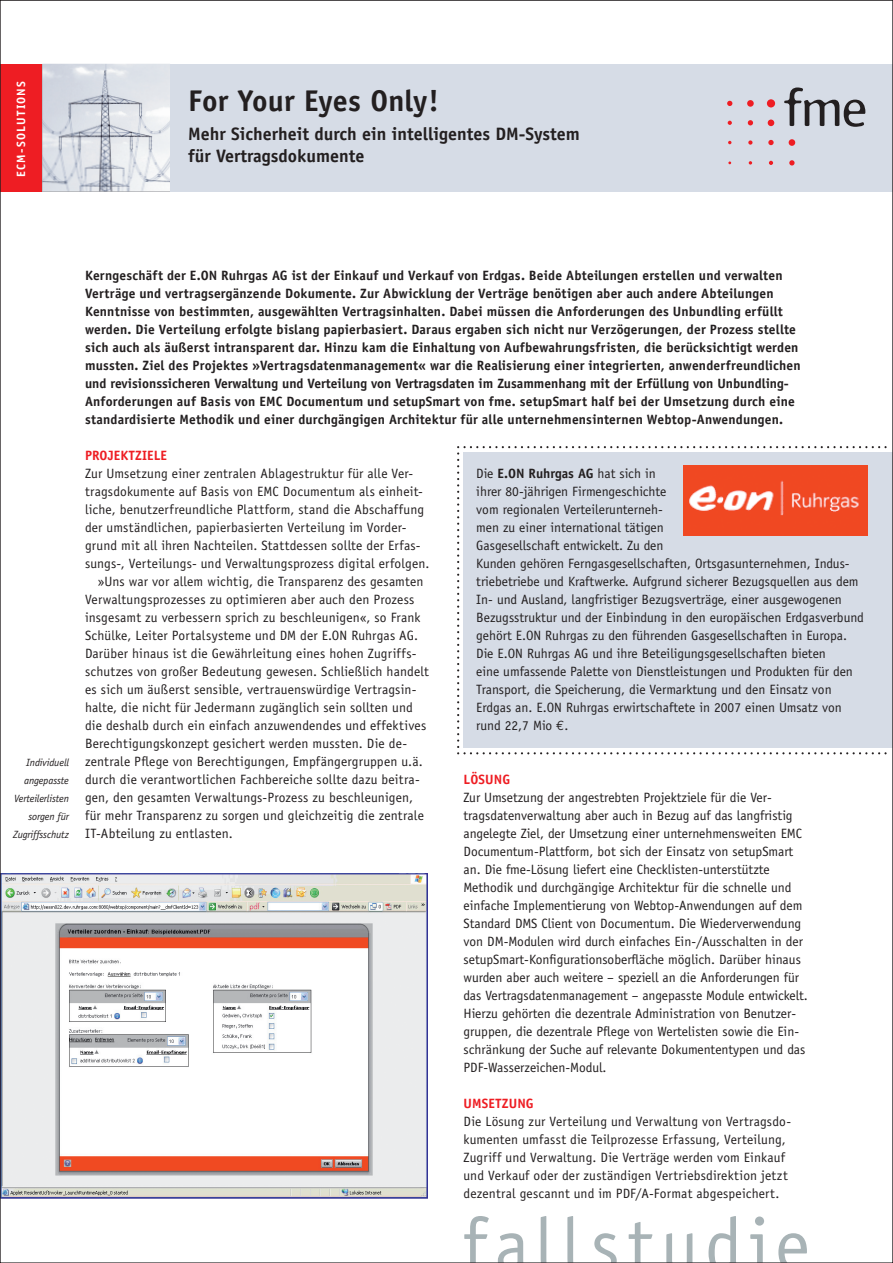
<style>
.page{position:relative;width:893px;height:1263px;background:#fff}
.page>*{position:absolute;margin:0;border:0;box-sizing:border-box;transform-origin:0 0}
.t1{font:75px "Officina Sans";letter-spacing:.095em;color:#a8b3b6}
.t2{font:700 30px "Officina Sans";letter-spacing:.005em;color:#231f20}
.t3{font:700 18px/22.5px "Officina Sans";color:#231f20}
.t4{font:13.5px/18px "Officina Sans";color:#231f20}
.t5{font:700 13.5px/18px "Officina Sans";letter-spacing:.01em;color:#231f20}
.t6{font:700 13.5px "Officina Sans";letter-spacing:.01em;color:#ee1d23}
.t7{font:13.5px "Officina Sans";letter-spacing:.02em;color:#231f20}
.t8{font:700 12px "Officina Sans";letter-spacing:.095em;color:#fff}
.t9{font:italic 10.5px/18px "Officina Sans";letter-spacing:-.01em;color:#231f20;text-align:right}
.s1{font-weight:700}
.s2{font-family:"Euro Mono"}
</style>
<div class="page">
<div style="left:0;top:64px;width:43px;height:127px;background:#ee1d23"></div>
<img style="left:43px;top:64px;width:127px;height:127px">
<div style="left:170px;top:64px;width:723px;height:127px;background:#d6dce6"></div>
<svg style="left:784px;top:87px;width:81px;height:40px"></svg>
<div style="left:767px;top:99px;width:8px;height:8px;background:#ee1d23;border-radius:50%"></div>
<div style="left:747px;top:100px;width:7px;height:7px;background:#ee1d23;border-radius:50%"></div>
<svg style="left:768px;top:120px;width:6px;height:6px"></svg>
<div style="left:789px;top:139px;width:6px;height:7px;background:#ee1d23;border-radius:50%"></div>
<svg style="left:727px;top:101px;width:5px;height:5px"></svg>
<svg style="left:748px;top:120px;width:5px;height:5px"></svg>
<svg style="left:768px;top:140px;width:6px;height:5px"></svg>
<svg style="left:789px;top:160px;width:6px;height:5px"></svg>
<svg style="left:728px;top:121px;width:4px;height:4px"></svg>
<svg style="left:748px;top:140px;width:4px;height:5px"></svg>
<svg style="left:769px;top:161px;width:4px;height:4px"></svg>
<svg style="left:749px;top:161px;width:3px;height:4px"></svg>
<div style="left:457px;top:446px;width:430px;height:308px;background:#d6dce6"></div>
<img style="left:2px;top:873px;width:426px;height:326px">
<img style="left:684px;top:466px;width:183px;height:69px">
<p class="t8" style="left:13px;top:176px;width:97px;rotate:-90deg">ECM-SOLUTIONS</p>
<h2 class="t2" style="left:188px;top:82px;width:252px">For Your Eyes Only!</h2>
<h3 class="t3" style="left:188px;top:122px;width:393px">Mehr Sicherheit durch ein intelligentes DM-System für Vertragsdokumente</h3>
<p class="t9" style="left:13px;top:753px;width:57px">Individuell angepasste<br>Verteilerlisten sorgen für<br>Zugriffsschutz</p>
<p class="t5" style="left:85px;top:266px;width:717px">Kerngeschäft der E.ON Ruhrgas AG ist der Einkauf und Verkauf von Erdgas. Beide Abteilungen erstellen und verwalten Verträge und vertragsergänzende Dokumente. Zur Abwicklung der Verträge benötigen aber auch andere Abteilungen Kenntnisse von bestimmten, ausgewählten Vertragsinhalten. Dabei müssen die Anforderungen des Unbundling erfüllt werden. Die Verteilung erfolgte bislang papierbasiert. Daraus ergaben sich nicht nur Verzögerungen, der Prozess stellte sich auch als äußerst intransparent dar. Hinzu kam die Einhaltung von Aufbewahrungsfristen, die berücksichtigt werden mussten. Ziel des Projektes »Vertragsdatenmanagement« war die Realisierung einer integrierten, anwenderfreundlichen und revisionssicheren Verwaltung und Verteilung von Vertragsdaten im Zusammenhang mit der Erfüllung von Unbundling-Anforderungen auf Basis von EMC Documentum und setupSmart von fme. setupSmart half bei der Umsetzung durch eine standardisierte Methodik und einer durchgängigen Architektur für alle unternehmensinternen Webtop-Anwendungen.</p>
<p class="t6" style="left:85px;top:447px;width:84px">PROJEKTZIELE</p>
<p class="t4" style="left:85px;top:464px;width:330px">Zur Umsetzung einer zentralen Ablagestruktur für alle Ver-</p>
<p class="t4" style="left:85px;top:482px;width:339px">tragsdokumente auf Basis von EMC Documentum als einheit-</p>
<p class="t4" style="left:85px;top:500px;width:341px">liche, benutzerfreundliche Plattform, stand die Abschaffung</p>
<p class="t4" style="left:85px;top:518px;width:323px">der umständlichen, papierbasierten Verteilung im Vorder-</p>
<p class="t4" style="left:85px;top:536px;width:337px">grund mit all ihren Nachteilen. Stattdessen sollte der Erfas-</p>
<p class="t4" style="left:85px;top:554px;width:346px">sungs-, Verteilungs- und Verwaltungsprozess digital erfolgen.</p>
<p class="t4" style="left:98px;top:572px;width:327px">»Uns war vor allem wichtig, die Transparenz des gesamten</p>
<p class="t4" style="left:85px;top:590px;width:331px">Verwaltungsprozesses zu optimieren aber auch den Prozess</p>
<p class="t4" style="left:85px;top:608px;width:337px">insgesamt zu verbessern sprich zu beschleunigen«, so Frank</p>
<p class="t4" style="left:85px;top:626px;width:334px">Schülke, Leiter Portalsysteme und DM der E.ON Ruhrgas AG.</p>
<p class="t4" style="left:85px;top:644px;width:333px">Darüber hinaus ist die Gewährleitung eines hohen Zugriffs-</p>
<p class="t4" style="left:85px;top:662px;width:345px">schutzes von großer Bedeutung gewesen. Schließlich handelt</p>
<p class="t4" style="left:85px;top:680px;width:333px">es sich um äußerst sensible, vertrauenswürdige Vertragsin-</p>
<p class="t4" style="left:85px;top:698px;width:329px">halte, die nicht für Jedermann zugänglich sein sollten und</p>
<p class="t4" style="left:85px;top:716px;width:343px">die deshalb durch ein einfach anzuwendendes und effektives</p>
<p class="t4" style="left:85px;top:734px;width:324px">Berechtigungskonzept gesichert werden mussten. Die de-</p>
<p class="t4" style="left:85px;top:752px;width:339px">zentrale Pflege von Berechtigungen, Empfängergruppen u.ä.</p>
<p class="t4" style="left:85px;top:770px;width:336px">durch die verantwortlichen Fachbereiche sollte dazu beitra-</p>
<p class="t4" style="left:85px;top:788px;width:329px">gen, den gesamten Verwaltungs-Prozess zu beschleunigen,</p>
<p class="t4" style="left:85px;top:806px;width:340px">für mehr Transparenz zu sorgen und gleichzeitig die zentrale</p>
<p class="t7" style="left:85px;top:825px;width:149px">IT-Abteilung zu entlasten.</p>
<p class="t4" style="left:476px;top:464px;width:389px">Die <span class="s1">E.ON Ruhrgas AG</span> hat sich in<br>ihrer 80-jährigen Firmengeschichte<br>vom regionalen Verteilerunterneh-<br>men zu einer international tätigen<br>Gasgesellschaft entwickelt. Zu den<br>Kunden gehören Ferngasgesellschaften, Ortsgasunternehmen, Indus&shy;triebetriebe und Kraftwerke. Aufgrund sicherer Bezugsquellen aus dem In- und Ausland, langfristiger Bezugsverträge, einer ausgewogenen Bezugsstruktur und der Einbindung in den europäischen Erdgasverbund gehört E.ON Ruhrgas zu den führenden Gasgesellschaften in Europa.<br>Die E.ON Ruhrgas AG und ihre Beteiligungsgesellschaften bieten<br>eine umfassende Palette von Dienstleistungen und Produkten für den Transport, die Speicherung, die Vermarktung und den Einsatz von Erdgas an. E.ON Ruhrgas erwirtschaftete in 2007 einen Umsatz von rund 22,7 Mio <span class="s2">€</span>.</p>
<p class="t6" style="left:463px;top:771px;width:48px">LÖSUNG</p>
<p class="t4" style="left:463px;top:788px;width:346px">Zur Umsetzung der angestrebten Projektziele für die Ver&shy;tragsdatenverwaltung aber auch in Bezug auf das langfristig angelegte Ziel, der Umsetzung einer unternehmensweiten EMC Documentum-Plattform, bot sich der Einsatz von setupSmart an. Die fme-Lösung liefert eine Checklisten-unterstützte Methodik und durchgängige Architektur für die schnelle und einfache Implementierung von Webtop-Anwendungen auf dem Standard DMS Client von Documentum. Die Wiederverwendung von DM-Modulen wird durch einfaches Ein-/Ausschalten in der setupSmart-Konfigurationsoberfläche möglich. Darüber hinaus wurden aber auch weitere – speziell an die Anforderungen für das Vertragsdatenmanagement – angepasste Module entwickelt.<br>Hierzu gehörten die dezentrale Administration von Benutzer&shy;gruppen, die dezentrale Pflege von Wertelisten sowie die Ein&shy;schränkung der Suche auf relevante Dokumententypen und das PDF-Wasserzeichen-Modul.</p>
<p class="t6" style="left:463px;top:1095px;width:72px">UMSETZUNG</p>
<p class="t4" style="left:463px;top:1112px;width:329px">Die Lösung zur Verteilung und Verwaltung von Vertragsdo&shy;kumenten umfasst die Teilprozesse Erfassung, Verteilung, Zugriff und Verwaltung. Die Verträge werden vom Einkauf und Verkauf oder der zuständigen Vertriebsdirektion jetzt dezentral gescannt und im PDF/A-Format abgespeichert.</p>
<h1 class="t1" style="left:462px;top:1201px;width:349px">fallstudie</h1>
</div>
